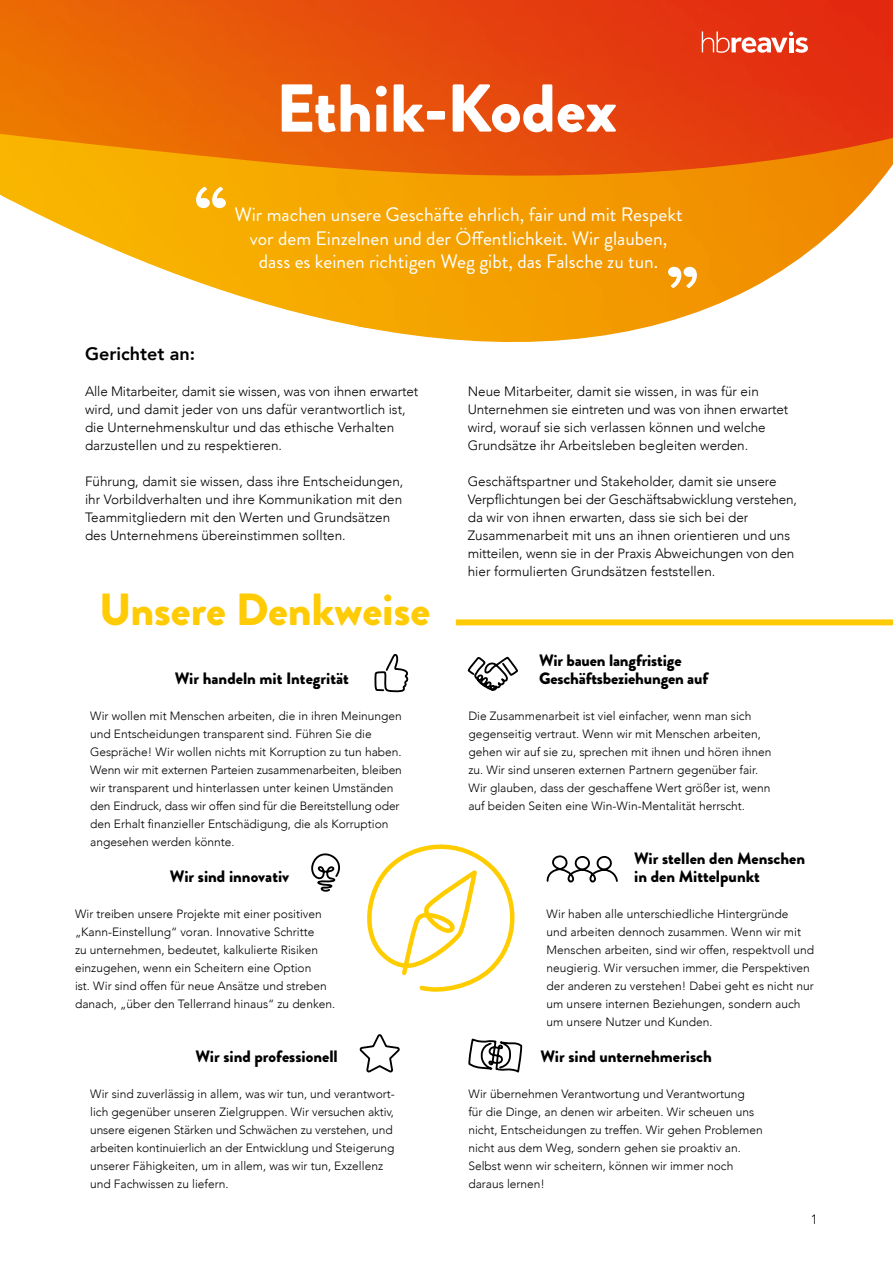
<style>
.page{position:relative;width:893px;height:1263px;background:#fff}
.page>*{position:absolute;margin:0;border:0;box-sizing:border-box;transform-origin:0 0}
.t1{font:900 67.5px "Brandon Grotesque";color:#fff}
.t2{font:900 45px "Brandon Grotesque";color:#ffcb05}
.t3{font:19.5px/23.4px "Brandon Grotesque";color:#fff;text-align:center}
.t4{font:800 18px "Avenir";color:#000}
.t5{font:900 16.5px/18px "Brandon Grotesque";color:#000}
.t6{font:300 13.5px/18px "Avenir";color:#000}
.t7{font:300 12px/18px "Avenir";color:#000}
</style>
<div class="page">
<img style="left:0;top:188px;width:357px;height:138px">
<img style="left:357px;top:188px;width:518px;height:154px">
<div style="left:311px;top:188px;width:241px;height:117px;background:#f5a400"></div>
<div style="left:489px;top:188px;width:301px;height:46px;background:#f29600"></div>
<img style="left:0;top:0;width:893px;height:188px">
<svg style="left:702px;top:32px;width:106px;height:21px"></svg>
<div style="left:456px;top:619px;width:437px;height:6px;background:#ffcb05"></div>
<svg style="left:468px;top:1039px;width:55px;height:34px"></svg>
<svg style="left:359px;top:1034px;width:41px;height:39px"></svg>
<svg style="left:311px;top:853px;width:29px;height:39px"></svg>
<svg style="left:374px;top:654px;width:35px;height:39px"></svg>
<svg style="left:367px;top:844px;width:148px;height:148px"></svg>
<svg style="left:668px;top:267px;width:29px;height:21px"></svg>
<svg style="left:196px;top:187px;width:30px;height:21px"></svg>
<svg style="left:546px;top:855px;width:72px;height:28px"></svg>
<svg style="left:468px;top:656px;width:50px;height:35px"></svg>
<h1 class="t1" style="left:276px;top:61px;width:343px">Ethik-Kodex</h1>
<h3 class="t3" style="left:234px;top:203px;width:450px">Wir machen unsere Geschäfte ehrlich, fair und mit Respekt vor dem Einzelnen und der Öffentlichkeit. Wir glauben, dass es keinen richtigen Weg gibt, das Falsche zu tun.</h3>
<h3 class="t4" style="left:85px;top:340px;width:112px">Gerichtet an:</h3>
<p class="t6" style="left:85px;top:382px;width:335px">Alle Mitarbeiter, damit sie wissen, was von ihnen erwartet wird, und damit jeder von uns dafür verantwortlich ist, die Unternehmenskultur und das ethische Verhalten darzustellen und zu respektieren.</p>
<p class="t6" style="left:85px;top:472px;width:320px">Führung, damit sie wissen, dass ihre Entscheidungen, ihr Vorbildverhalten und ihre Kommunikation mit den Teammitgliedern mit den Werten und Grundsätzen des Unternehmens übereinstimmen sollten.</p>
<h2 class="t2" style="left:99px;top:578px;width:333px">Unsere Denkweise</h2>
<h3 class="t5" style="left:175px;top:670px;width:176px">Wir handeln mit Integrität</h3>
<p class="t7" style="left:90px;top:707px;width:313px">Wir wollen mit Menschen arbeiten, die in ihren Meinungen und Entscheidungen transparent sind. Führen Sie die Gespräche! Wir wollen nichts mit Korruption zu tun haben.<br>Wenn wir mit externen Parteien zusammenarbeiten, bleiben wir transparent und hinterlassen unter keinen Umständen den Eindruck, dass wir offen sind für die Bereitstellung oder den Erhalt finanzieller Entschädigung, die als Korruption angesehen werden könnte.</p>
<h3 class="t5" style="left:170px;top:868px;width:121px">Wir sind innovativ</h3>
<p class="t7" style="left:75px;top:905px;width:262px">Wir treiben unsere Projekte mit einer positiven „Kann-Einstellung“ voran. Innovative Schritte<br>zu unternehmen, bedeutet, kalkulierte Risiken einzugehen, wenn ein Scheitern eine Option<br>ist. Wir sind offen für neue Ansätze und streben danach, „über den Tellerrand hinaus“ zu denken.</p>
<h3 class="t5" style="left:195px;top:1048px;width:144px">Wir sind professionell</h3>
<p class="t7" style="left:90px;top:1085px;width:306px">Wir sind zuverlässig in allem, was wir tun, und verantwort&shy;lich gegenüber unseren Zielgruppen. Wir versuchen aktiv, unsere eigenen Stärken und Schwächen zu verstehen, und arbeiten kontinuierlich an der Entwicklung und Steigerung unserer Fähigkeiten, um in allem, was wir tun, Exzellenz und Fachwissen zu liefern.</p>
<p class="t6" style="left:468px;top:382px;width:322px">Neue Mitarbeiter, damit sie wissen, in was für ein Unternehmen sie eintreten und was von ihnen erwartet wird, worauf sie sich verlassen können und welche Grundsätze ihr Arbeitsleben begleiten werden.</p>
<p class="t6" style="left:468px;top:472px;width:331px">Geschäftspartner und Stakeholder, damit sie unsere Verpflichtungen bei der Geschäftsabwicklung verstehen, da wir von ihnen erwarten, dass sie sich bei der Zusammenarbeit mit uns an ihnen orientieren und uns mitteilen, wenn sie in der Praxis Abweichungen von den hier formulierten Grundsätzen feststellen.</p>
<h3 class="t5" style="left:539px;top:652px;width:171px">Wir bauen langfristige<br>Geschäftsbeziehungen auf</h3>
<p class="t7" style="left:468px;top:707px;width:305px">Die Zusammenarbeit ist viel einfacher, wenn man sich gegenseitig vertraut. Wenn wir mit Menschen arbeiten, gehen wir auf sie zu, sprechen mit ihnen und hören ihnen zu. Wir sind unseren externen Partnern gegenüber fair.<br>Wir glauben, dass der geschaffene Wert größer ist, wenn auf beiden Seiten eine Win-Win-Mentalität herrscht.</p>
<h3 class="t5" style="left:634px;top:850px;width:172px">Wir stellen den Menschen in den Mittelpunkt</h3>
<p class="t7" style="left:547px;top:905px;width:269px">Wir haben alle unterschiedliche Hintergründe<br>und arbeiten dennoch zusammen. Wenn wir mit Menschen arbeiten, sind wir offen, respektvoll und neugierig. Wir versuchen immer, die Perspektiven der anderen zu verstehen! Dabei geht es nicht nur um unsere internen Beziehungen, sondern auch um unsere Nutzer und Kunden.</p>
<h3 class="t5" style="left:540px;top:1048px;width:173px">Wir sind unternehmerisch</h3>
<p class="t7" style="left:468px;top:1085px;width:296px">Wir übernehmen Verantwortung und Verantwortung<br>für die Dinge, an denen wir arbeiten. Wir scheuen uns nicht, Entscheidungen zu treffen. Wir gehen Problemen nicht aus dem Weg, sondern gehen sie proaktiv an.<br>Selbst wenn wir scheitern, können wir immer noch daraus lernen!</p>
<p class="t6" style="left:811px;top:1210px;width:9px">1</p>
</div>
